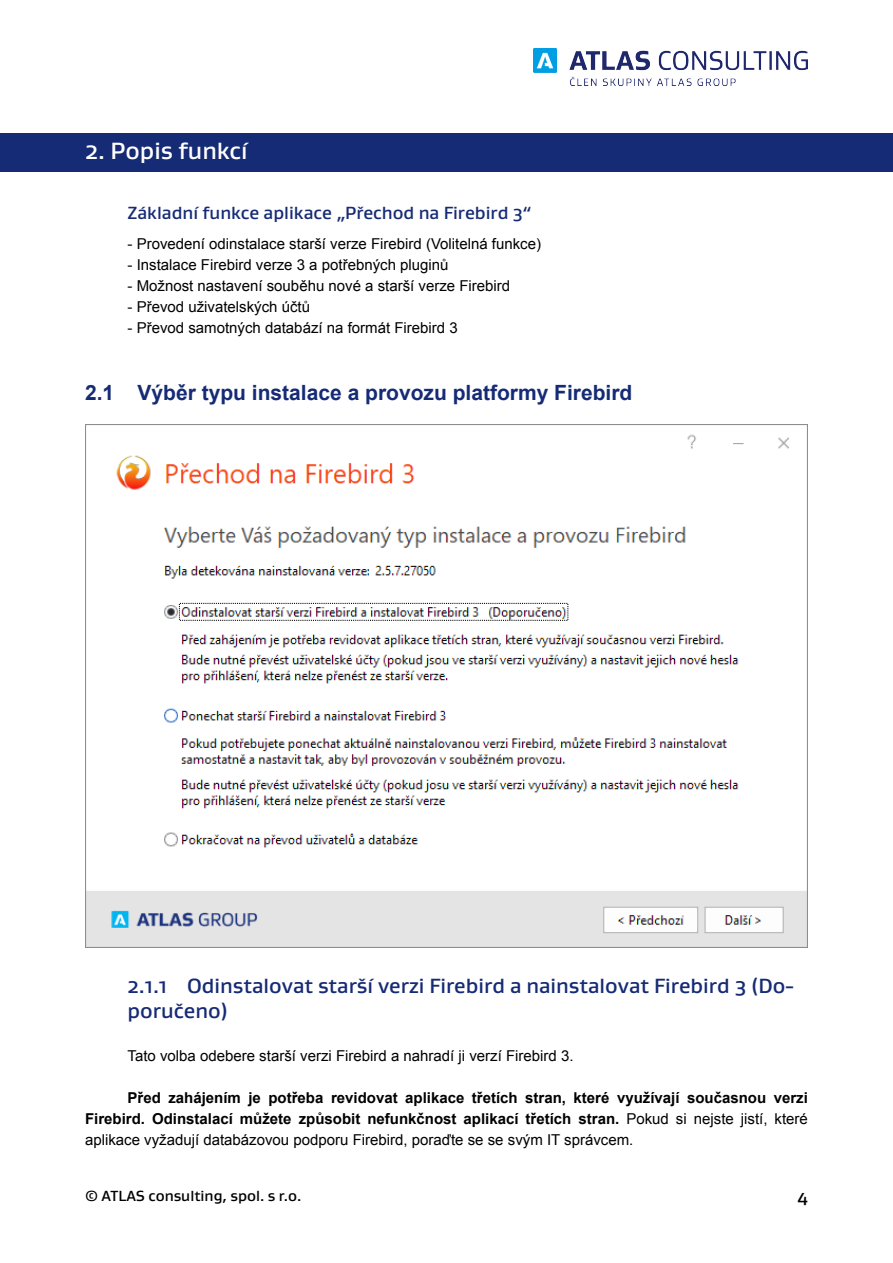
<style>
.page{position:relative;width:893px;height:1263px;background:#fff}
.page>*{position:absolute;margin:0;border:0;box-sizing:border-box;transform-origin:0 0}
.t1{font:500 24px "Gustan";color:#fff}
.t2{font:500 21px/25.2px "Gustan";color:#162b75}
.t3{font:700 21px "Arial";color:#162b75}
.t4{font:500 18px "Gustan";color:#162b75}
.t5{font:500 18px "Gustan";color:#000}
.t6{font:15px "Arial";color:#000}
.t7{font:700 15px/21px "Arial";color:#000;text-align:justify}
.t8{font:500 15px "Gustan";color:#000}
.s1{font-weight:400}
</style>
<div class="page">
<div style="left:0;top:133px;width:893px;height:39px;background:#162b75"></div>
<img style="left:85px;top:425px;width:723px;height:522px">
<img style="left:533px;top:48px;width:275px;height:37px">
<h1 class="t1" style="left:85px;top:135px;width:164px">2. Popis funkcí</h1>
<p class="t4" style="left:128px;top:201px;width:405px">Základní funkce aplikace „Přechod na Firebird 3“</p>
<p class="t6" style="left:128px;top:233px;width:415px">- Provedení odinstalace starší verze Firebird (Volitelná funkce)</p>
<p class="t6" style="left:128px;top:254px;width:322px">- Instalace Firebird verze 3 a potřebných pluginů</p>
<p class="t6" style="left:128px;top:275px;width:384px">- Možnost nastavení souběhu nové a starší verze Firebird</p>
<p class="t6" style="left:128px;top:296px;width:184px">- Převod uživatelských účtů</p>
<p class="t6" style="left:128px;top:317px;width:332px">- Převod samotných databází na formát Firebird 3</p>
<h2 class="t3" style="left:85px;top:378px;width:549px">2.1 Výběr typu instalace a provozu platformy Firebird</h2>
<h2 class="t2" style="left:128px;top:973px;width:668px">2.1.1 Odinstalovat starší verzi Firebird a nainstalovat Firebird 3 (Do&shy;poručeno)</h2>
<p class="t6" style="left:128px;top:1045px;width:447px">Tato volba odebere starší verzi Firebird a nahradí ji verzí Firebird 3.</p>
<p class="t7" style="left:85px;top:1087px;width:724px;text-indent:43px">Před zahájením je potřeba revidovat aplikace třetích stran, které využívají současnou verzi Firebird. Odinstalací můžete způsobit nefunkčnost aplikací třetích stran. <span class="s1">Pokud si nejste jistí, které aplikace vyžadují databázovou podporu Firebird, poraďte se se svým IT správcem.</span></p>
<p class="t8" style="left:85px;top:1186px;width:218px">© ATLAS consulting, spol. s r.o.</p>
<p class="t5" style="left:798px;top:1185px;width:12px">4</p>
</div>
